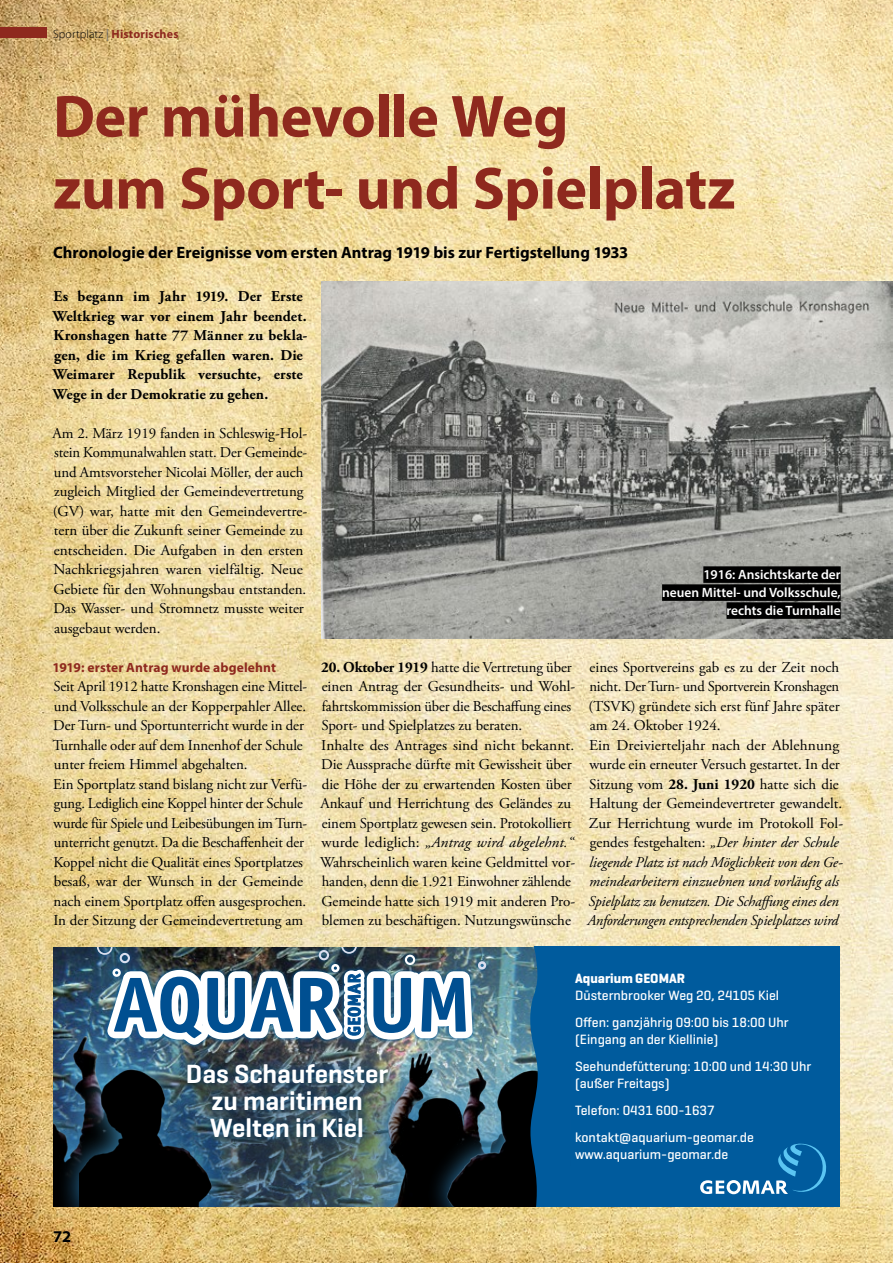
<style>
.page{position:relative;width:893px;height:1263px;background:#fff}
.page>*{position:absolute;margin:0;border:0;box-sizing:border-box;transform-origin:0 0}
.t1{font:700 60px/72px "Myriad Pro";letter-spacing:-.01em;color:#8e291e}
.t2{font:600 30.9px/30.9px "Geogrotesque";color:#fff;text-align:center}
.t3{font:600 26.85px/26.8px "Geogrotesque";color:#fff;text-align:center}
.t4{font:700 16.5px "Myriad Pro";color:#000}
.t5{font:15px/19.5px "Adobe Garamond Pro";color:#000}
.t6{font:700 15px/19.5px "Adobe Garamond Pro";letter-spacing:.01em;color:#000}
.t7{font:500 13.65px/26.8px "Geogrotesque";color:#fff}
.t8{font:700 13.65px "Geogrotesque";color:#fff}
.t9{font:600 13.5px/18px "Myriad Pro";color:#fff;text-align:right}
.t10{font:700 13.5px "Myriad Pro";letter-spacing:.01em;color:#8e291e}
.t11{font:700 12px "Myriad Pro";letter-spacing:.015em;color:#8e291e}
.t12{font:500 11.85px/23.4px "Geogrotesque";color:#fff}
.t13{font:700 11.85px "Geogrotesque";color:#fff}
.s1{font-weight:300;color:#000}
.s2{font-weight:400;color:#707172}
.s3{font-weight:700}
.s4{font-style:italic}
</style>
<div class="page">
<img style="left:0;top:0;width:893px;height:1263px">
<div style="left:0;top:28px;width:47px;height:10px;background:#8e291e"></div>
<img style="left:53px;top:947px;width:477px;height:84px">
<svg style="left:372px;top:1031px;width:158px;height:21px"></svg>
<svg style="left:426px;top:1048px;width:104px;height:6px"></svg>
<img style="left:53px;top:1025px;width:39px;height:29px">
<svg style="left:57px;top:1048px;width:152px;height:6px"></svg>
<img style="left:53px;top:1054px;width:477px;height:152px">
<img style="left:92px;top:947px;width:399px;height:102px">
<div style="left:478px;top:961px;width:8px;height:8px;border:3px solid #dadfef;border-radius:50%"></div>
<img style="left:97px;top:947px;width:382px;height:99px">
<img style="left:137px;top:1037px;width:307px;height:164px;border-radius:50%">
<img style="left:178px;top:1055px;width:219px;height:91px">
<div style="left:530px;top:947px;width:310px;height:259px;background:#005b9d"></div>
<div style="left:664px;top:969px;width:152px;height:197px;background:#005b9d"></div>
<div style="left:571px;top:969px;width:93px;height:197px;background:#005b9d"></div>
<svg style="left:700px;top:1142px;width:128px;height:52px;background:#1d71ab"></svg>
<img style="left:321px;top:282px;width:572px;height:356px">
<div style="left:703px;top:566px;width:138px;height:17px;background:#000"></div>
<div style="left:662px;top:584px;width:179px;height:17px;background:#000"></div>
<div style="left:726px;top:602px;width:115px;height:17px;background:#000"></div>
<p class="t11" style="left:53px;top:26px;width:127px"><span class="s1">Sportplatz</span> <span class="s2">|</span> Historisches</p>
<h1 class="t1" style="left:53px;top:78px;width:684px">Der mühevolle Weg<br>zum Sport- und Spielplatz</h1>
<p class="t4" style="left:53px;top:242px;width:577px">Chronologie der Ereignisse vom ersten Antrag 1919 bis zur Fertigstellung 1933</p>
<p class="t6" style="left:53px;top:287px;width:256px">Es begann im Jahr 1919. Der Erste Weltkrieg war vor einem Jahr beendet.<br>Kronshagen hatte 77 Männer zu bekla&shy;gen, die im Krieg gefallen waren. Die Weimarer Republik versuchte, erste Wege in der Demokratie zu gehen.</p>
<p class="t5" style="left:53px;top:424px;width:256px">Am 2. März 1919 fanden in Schleswig-Hol&shy;stein Kommunalwahlen statt. Der Gemeinde&shy;und Amtsvorsteher Nicolai Möller, der auch zugleich Mitglied der Gemeindevertretung (GV) war, hatte mit den Gemeindevertre&shy;tern über die Zukunft seiner Gemeinde zu entscheiden. Die Aufgaben in den ersten Nachkriegsjahren waren vielfältig. Neue Gebiete für den Wohnungsbau entstanden.<br>Das Wasser- und Stromnetz musste weiter ausgebaut werden.</p>
<p class="t10" style="left:53px;top:658px;width:225px">1919: erster Antrag wurde abgelehnt</p>
<p class="t5" style="left:53px;top:677px;width:256px">Seit April 1912 hatte Kronshagen eine Mittel&shy;und Volksschule an der Kopperpahler Allee.<br>Der Turn- und Sportunterricht wurde in der Turnhalle oder auf dem Innenhof der Schule unter freiem Himmel abgehalten.<br>Ein Sportplatz stand bislang nicht zur Verfü&shy;gung. Lediglich eine Koppel hinter der Schule wurde für Spiele und Leibesübungen im Turn&shy;unterricht genutzt. Da die Beschaffenheit der Koppel nicht die Qualität eines Sportplatzes besaß, war der Wunsch in der Gemeinde nach einem Sportplatz offen ausgesprochen.<br>In der Sitzung der Gemeindevertretung am</p>
<p class="t9" style="left:662px;top:565px;width:180px">1916: Ansichtskarte der<br>neuen Mittel- und Volksschule, rechts die Turnhalle</p>
<p class="t5" style="left:320px;top:658px;width:257px"><span class="s3">20. Oktober 1919</span> hatte die Vertretung über einen Antrag der Gesundheits- und Wohl&shy;fahrtskommission über die Beschaffung eines Sport- und Spielplatzes zu beraten.<br>Inhalte des Antrages sind nicht bekannt.<br>Die Aussprache dürfte mit Gewissheit über die Höhe der zu erwartenden Kosten über Ankauf und Herrichtung des Geländes zu einem Sportplatz gewesen sein. Protokolliert wurde lediglich: <span class="s4">„Antrag wird abgelehnt.“ </span>Wahrscheinlich waren keine Geldmittel vor&shy;handen, denn die 1.921 Einwohner zählende Gemeinde hatte sich 1919 mit anderen Pro&shy;blemen zu beschäftigen. Nutzungswünsche</p>
<p class="t5" style="left:587px;top:658px;width:257px">eines Sportvereins gab es zu der Zeit noch nicht. Der Turn- und Sportverein Kronshagen (TSVK) gründete sich erst fünf Jahre später am 24. Oktober 1924.<br>Ein Dreivierteljahr nach der Ablehnung wurde ein erneuter Versuch gestartet. In der Sitzung vom <span class="s3">28. Juni 1920</span> hatte sich die Haltung der Gemeindevertreter gewandelt.<br>Zur Herrichtung wurde im Protokoll Fol&shy;gendes festgehalten: <span class="s4">„Der hinter der Schule liegende Platz ist nach Möglichkeit von den Ge&shy;meindearbeitern einzuebnen und vorläufig als Spielplatz zu benutzen. Die Schaffung eines den Anforderungen entsprechenden Spielplatzes wird</span></p>
<p class="t4" style="left:53px;top:1226px;width:20px">72</p>
<h3 class="t3" style="left:186px;top:1060px;width:204px">Das Schaufenster zu maritimen<br>Welten in Kiel</h3>
<h2 class="t2" style="left:140px;top:1071px;width:235px">Das Schaufenster zu maritimen</h2>
<p class="t8" style="left:575px;top:970px;width:111px">Aquarium GEOMAR</p>
<p class="t7" style="left:575px;top:982px;width:215px">Düsternbrooker Weg 20, 24105 Kiel<br>Offen: ganzjährig 09:00 bis 18:00 Uhr</p>
<p class="t7" style="left:575px;top:1026px;width:238px">(Eingang an der Kiellinie)<br>Seehundefütterung: 10:00 und 14:30 Uhr</p>
<p class="t7" style="left:575px;top:1070px;width:180px">(außer Freitags)<br>Telefon: 0431 600-1637 kontakt@aquarium-geomar.de</p>
<p class="t7" style="left:575px;top:1140px;width:155px">www.aquarium-geomar.de</p>
<p class="t13" style="left:564px;top:973px;width:97px">Aquarium GEOMAR</p>
<p class="t12" style="left:564px;top:983px;width:187px">Düsternbrooker Weg 20, 24105 Kiel<br>Offen: ganzjährig 09:00 bis 18:00 Uhr</p>
<p class="t12" style="left:564px;top:1021px;width:126px">(Eingang an der Kiellinie)</p>
<p class="t12" style="left:564px;top:1059px;width:84px">(außer Freitags)</p>
<p class="t12" style="left:564px;top:1121px;width:135px">www.aquarium-geomar.de</p>
</div>
